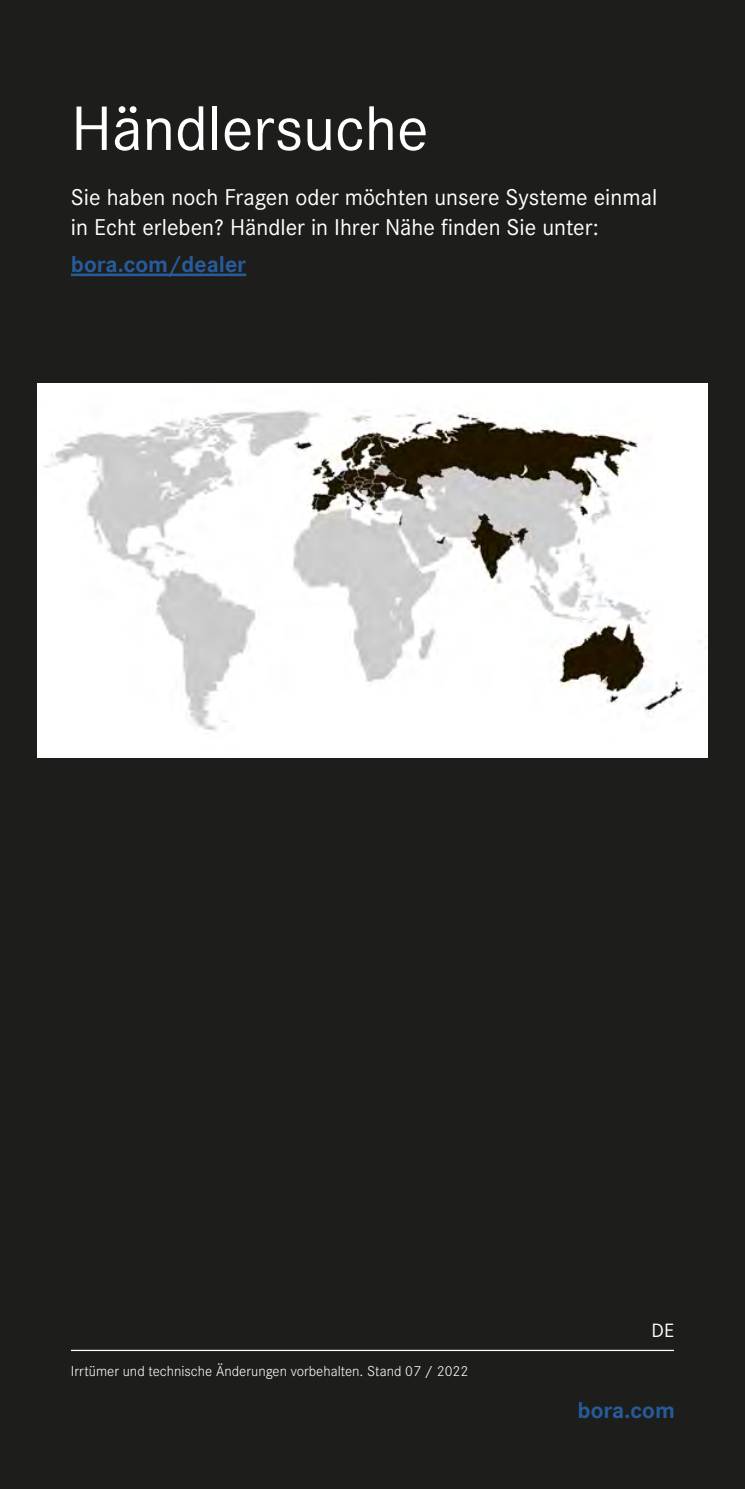
<style>
.page{position:relative;width:745px;height:1489px;background:#fff}
.page>*{position:absolute;margin:0;border:0;box-sizing:border-box;transform-origin:0 0}
.t1{font:65px "Corporate S";letter-spacing:-.005em;color:#fff}
.t2{font:23.75px/30px "Corporate S";color:#fff}
.t3{font:700 23.75px "Corporate S";color:#275b9b}
.t4{font:20px "Corporate S";color:#fff}
.t5{font:300 15px "Corporate S";color:#fff}
</style>
<div class="page">
<div style="left:0;top:0;width:744px;height:1488px;background:#1d1d1b"></div>
<img style="left:38px;top:383px;width:668px;height:374px">
<hr style="left:71px;top:1349px;width:602px;height:1px;background:#fff">
<hr style="left:71px;top:273px;width:175px;height:3px;background:#275b9b">
<h1 class="t1" style="left:71px;top:91px;width:359px">Händlersuche</h1>
<p class="t2" style="left:71px;top:182px;width:587px">Sie haben noch Fragen oder möchten unsere Systeme einmal in Echt erleben? Händler in Ihrer Nähe finden Sie unter:</p>
<p class="t3" style="left:71px;top:248px;width:177px">bora.com/dealer</p>
<p class="t5" style="left:71px;top:1362px;width:398px">Irrtümer und technische Änderungen vorbehalten. Stand 07 / 2022</p>
<p class="t4" style="left:651px;top:1319px;width:24px">DE</p>
<p class="t3" style="left:577px;top:1393px;width:99px">bora.com</p>
</div>
